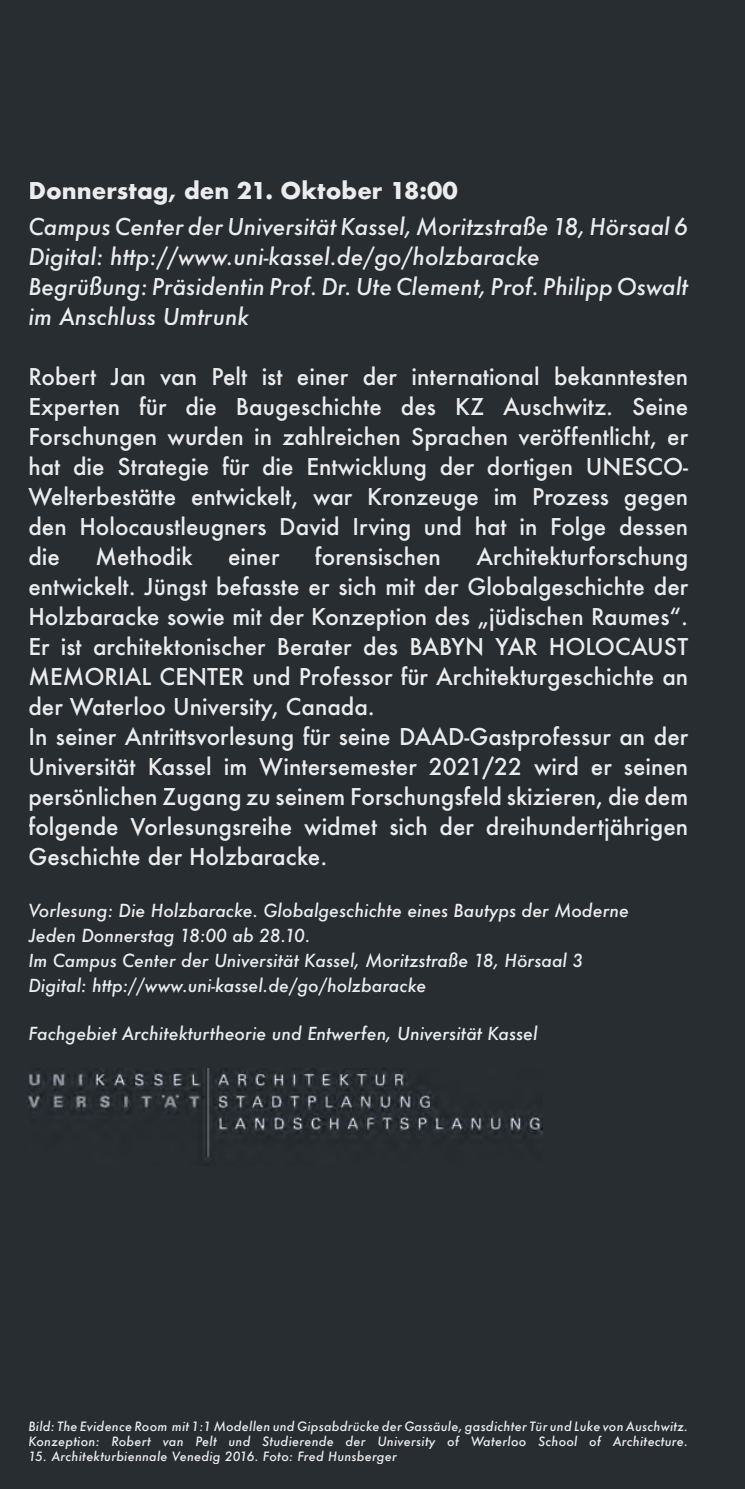
<style>
.page{position:relative;width:745px;height:1489px;background:#fff}
.page>*{position:absolute;margin:0;border:0;box-sizing:border-box;transform-origin:0 0}
.t1{font:500 22.5px/30px "Futura";color:#ececed;text-align:justify}
.t2{font:italic 500 22.5px/30px "Futura";color:#ececed}
.t3{font:700 22.5px "Futura";color:#ececed}
.t4{font:italic 500 17.5px/25px "Futura";color:#ececed}
.t5{font:italic 500 12.5px/15px "Futura";letter-spacing:.02em;color:#ececed}
</style>
<div class="page">
<div style="left:0;top:0;width:744px;height:1488px;background:#282d31"></div>
<img style="left:28px;top:1068px;width:513px;height:90px">
<p class="t3" style="left:28px;top:175px;width:430px">Donnerstag, den 21. Oktober 18:00</p>
<p class="t2" style="left:28px;top:211px;width:661px">Campus Center der Universität Kassel, Moritzstraße 18, Hörsaal 6<br>Digital: http://www.uni-kassel.de/go/holzbaracke<br>Begrüßung: Präsidentin Prof. Dr. Ute Clement, Prof. Philipp Oswalt im Anschluss Umtrunk</p>
<p class="t1" style="left:28px;top:361px;width:661px">Robert Jan van Pelt ist einer der international bekanntesten Experten für die Baugeschichte des KZ Auschwitz. Seine Forschungen wurden in zahlreichen Sprachen veröffentlicht, er hat die Strategie für die Entwicklung der dortigen UNESCO-Welterbestätte entwickelt, war Kronzeuge im Prozess gegen den Holocaustleugners David Irving und hat in Folge dessen die</p>
<p class="t1" style="left:28px;top:541px;width:661px;text-align:left;text-indent:448px">Architekturforschung entwickelt. Jüngst befasste er sich mit der Globalgeschichte der Holzbaracke sowie mit der Konzeption des „jüdischen Raumes“.<br>Er ist architektonischer Berater des BABYN YAR HOLOCAUST MEMORIAL CENTER und Professor für Architekturgeschichte an der Waterloo University, Canada.<br>In seiner Antrittsvorlesung für seine DAAD-Gastprofessur an der Universität Kassel im Wintersemester 2021/22 wird er seinen persönlichen Zugang zu seinem Forschungsfeld skizieren, die dem folgende Vorlesungsreihe widmet sich der dreihundertjährigen Geschichte der Holzbaracke.</p>
<p class="t4" style="left:28px;top:897px;width:601px">Vorlesung: Die Holzbaracke. Globalgeschichte eines Bautyps der Moderne Jeden Donnerstag 18:00 ab 28.10.<br>Im Campus Center der Universität Kassel, Moritzstraße 18, Hörsaal 3<br>Digital: http://www.uni-kassel.de/go/holzbaracke</p>
<p class="t4" style="left:28px;top:1020px;width:510px">Fachgebiet Architekturtheorie und Entwerfen, Universität Kassel</p>
<p class="t1" style="left:95px;top:541px;width:99px">Methodik</p>
<p class="t1" style="left:228px;top:541px;width:53px">einer</p>
<p class="t1" style="left:315px;top:541px;width:127px">forensischen</p>
<p class="t5" style="left:28px;top:1418px;width:660px">Bild: The Evidence Room mit 1:1 Modellen und Gipsabdrücke der Gassäule, gasdichter Tür und Luke von Auschwitz.<br>Konzeption: Robert van Pelt und Studierende der University of Waterloo School of Architecture.</p>
<p class="t5" style="left:28px;top:1448px;width:370px">15. Architekturbiennale Venedig 2016. Foto: Fred Hunsberger</p>
</div>
